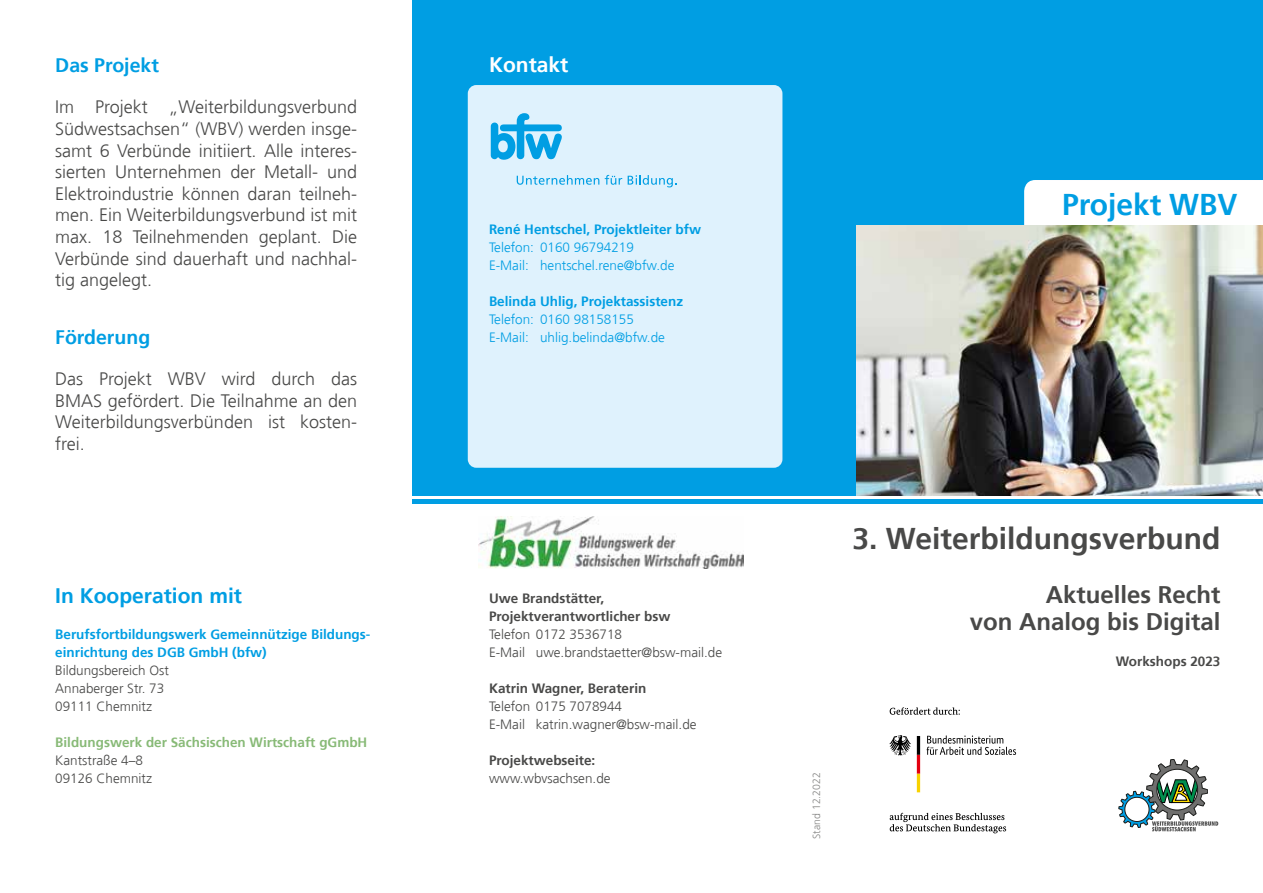
<style>
.page{position:relative;width:1263px;height:893px;background:#fff}
.page>*{position:absolute;margin:0;border:0;box-sizing:border-box;transform-origin:0 0}
.t1{font:700 30px "Frutiger";color:#494948}
.t2{font:700 30px "Frutiger";color:#009ee3}
.t3{font:700 24px/27px "Frutiger";color:#494948;text-align:right}
.t4{font:700 21px "Frutiger";color:#009ee3}
.t5{font:700 21px "Frutiger";color:#fff}
.t6{font:700 19.5px "Frutiger";color:#009ee3}
.t7{font:300 18px/21.6px "Frutiger";color:#494948;text-align:justify}
.t8{font:300 13.5px/18px "Frutiger";color:#494948}
.t9{font:700 13.5px/18px "Frutiger";color:#009ee3}
.t10{font:300 13.5px/18px "Frutiger";color:#009ee3}
.t11{font:700 13.5px/18px "Frutiger";color:#494948}
.t12{font:700 13.5px "Frutiger";color:#88ba77}
.t13{font:300 10.5px "Frutiger";color:#878786}
</style>
<div class="page">
<div style="left:412px;top:0;width:851px;height:495px;background:#009ee3"></div>
<hr style="left:412px;top:500px;width:851px;height:4px;background:#009ee3">
<svg style="left:1119px;top:759px;width:99px;height:72px"></svg>
<div style="left:468px;top:85px;width:314px;height:383px;background:#dff2fd;border-radius:9px"></div>
<svg style="left:890px;top:707px;width:70px;height:8px"></svg>
<svg style="left:890px;top:813px;width:116px;height:20px"></svg>
<svg style="left:889px;top:735px;width:22px;height:20px"></svg>
<svg style="left:917px;top:736px;width:3px;height:56px"></svg>
<svg style="left:926px;top:735px;width:90px;height:20px"></svg>
<div style="left:1024px;top:180px;width:239px;height:45px;background:#fff"></div>
<img style="left:857px;top:225px;width:406px;height:270px">
<img style="left:478px;top:516px;width:265px;height:52px">
<svg style="left:491px;top:113px;width:71px;height:47px"></svg>
<svg style="left:517px;top:175px;width:82px;height:10px"></svg>
<svg style="left:605px;top:175px;width:17px;height:10px"></svg>
<svg style="left:628px;top:175px;width:48px;height:12px"></svg>
<p class="t6" style="left:55px;top:54px;width:105px">Das Projekt</p>
<p class="t7" style="left:55px;top:97px;width:303px">Im Projekt „Weiterbildungsverbund Südwestsachsen“ (WBV) werden insge&shy;samt 6 Verbünde initiiert. Alle interes&shy;sierten Unternehmen der Metall- und Elektroindustrie können daran teilneh&shy;men. Ein Weiterbildungsverbund ist mit max. 18 Teilnehmenden geplant. Die Verbünde sind dauerhaft und nachhal&shy;tig angelegt.</p>
<p class="t6" style="left:55px;top:326px;width:96px">Förderung</p>
<p class="t7" style="left:55px;top:368px;width:303px">Das Projekt WBV wird durch das BMAS gefördert. Die Teilnahme an den Weiterbildungsverbünden ist kosten&shy;frei.</p>
<p class="t4" style="left:55px;top:583px;width:188px">In Kooperation mit</p>
<p class="t9" style="left:55px;top:625px;width:317px">Berufsfortbildungswerk Gemeinnützige Bildungs&shy;einrichtung des DGB GmbH (bfw)</p>
<p class="t8" style="left:55px;top:662px;width:115px">Bildungsbereich Ost<br>Annaberger Str. 73<br>09111 Chemnitz</p>
<p class="t12" style="left:55px;top:734px;width:314px">Bildungswerk der Sächsischen Wirtschaft gGmbH</p>
<p class="t8" style="left:55px;top:752px;width:98px">Kantstraße 4–8<br>09126 Chemnitz</p>
<p class="t5" style="left:489px;top:53px;width:81px">Kontakt</p>
<p class="t9" style="left:489px;top:220px;width:214px">René Hentschel, Projektleiter bfw</p>
<p class="t10" style="left:489px;top:239px;width:187px">Telefon: 0160 96794219<br>E-Mail: hentschel.rene@bfw.de</p>
<p class="t9" style="left:489px;top:292px;width:196px">Belinda Uhlig, Projektassistenz</p>
<p class="t10" style="left:489px;top:311px;width:177px">Telefon: 0160 98158155<br>E-Mail: uhlig.belinda@bfw.de</p>
<h1 class="t2" style="left:1062px;top:187px;width:177px">Projekt WBV</h1>
<p class="t11" style="left:489px;top:589px;width:183px">Uwe Brandstätter,<br>Projektverantwortlicher bsw</p>
<p class="t8" style="left:489px;top:626px;width:235px">Telefon 0172 3536718<br>E-Mail uwe.brandstaetter@bsw-mail.de</p>
<p class="t11" style="left:489px;top:679px;width:159px">Katrin Wagner, Beraterin</p>
<p class="t8" style="left:489px;top:698px;width:209px">Telefon 0175 7078944<br>E-Mail katrin.wagner@bsw-mail.de</p>
<p class="t11" style="left:489px;top:751px;width:108px">Projektwebseite:</p>
<p class="t8" style="left:489px;top:770px;width:123px">www.wbvsachsen.de</p>
<p class="t13" style="left:810px;top:839px;width:68px;rotate:-90deg">Stand 12.2022</p>
<h1 class="t1" style="left:852px;top:521px;width:369px">3. Weiterbildungsverbund</h1>
<h2 class="t3" style="left:970px;top:581px;width:252px">Aktuelles Recht<br>von Analog bis Digital</h2>
<p class="t11" style="left:1116px;top:652px;width:106px">Workshops 2023</p>
</div>
